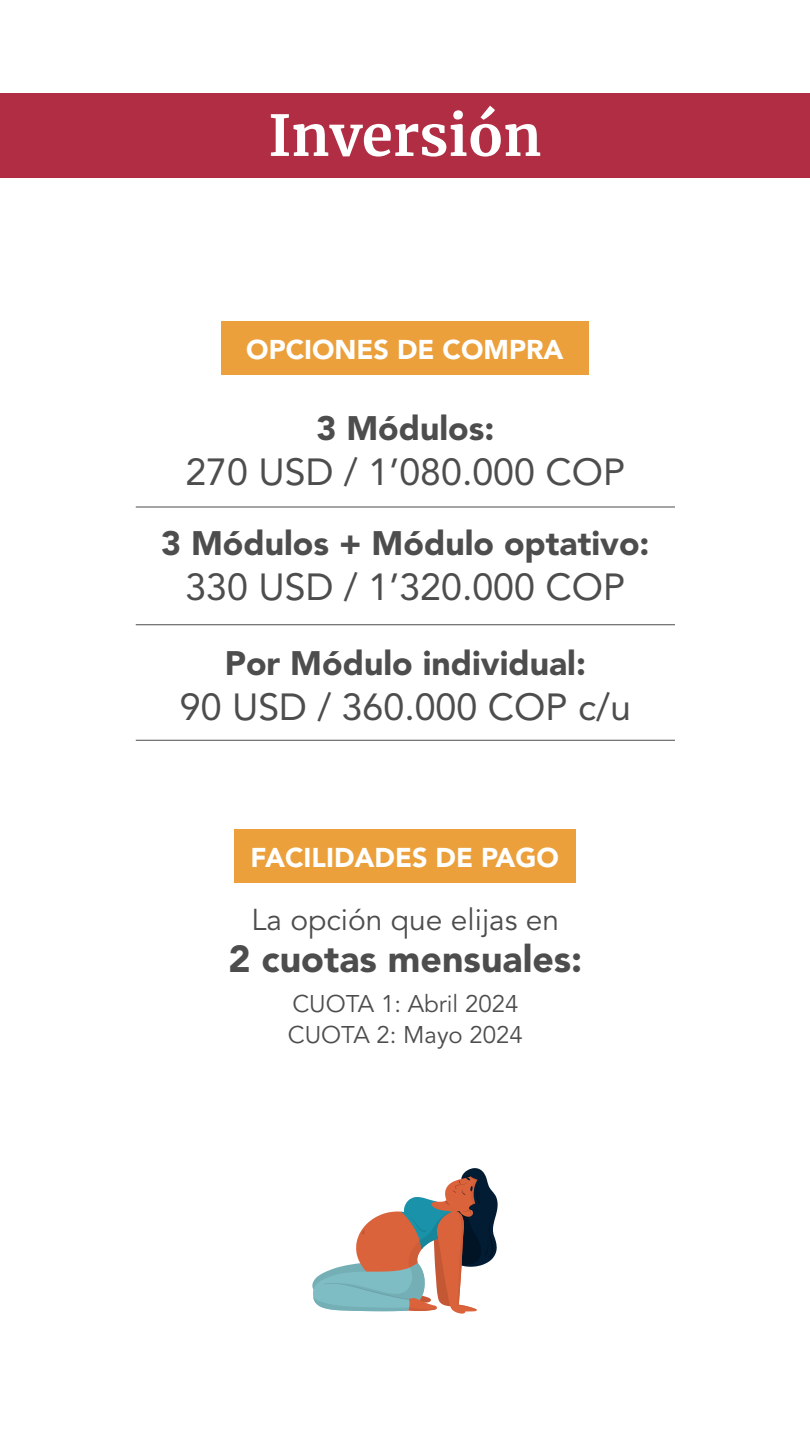
<style>
.page{position:relative;width:810px;height:1440px;background:#fff}
.page>*{position:absolute;margin:0;border:0;box-sizing:border-box;transform-origin:0 0}
.t1{font:700 56.25px "Merriweather";color:#fff}
.t2{font:37.5px "Avenir LT Std";color:#4d4d4d}
.t3{font:900 37.5px "Avenir LT Std";color:#4d4d4d}
.t4{font:900 33.75px "Avenir LT Std";color:#4d4d4d}
.t5{font:30px "Avenir LT Std";color:#4d4d4d}
.t6{font:900 27px "Avenir LT Std";color:#fff}
.t7{font:24px/31.5px "Avenir LT Std";color:#4d4d4d}
</style>
<div class="page">
<div style="left:222px;top:321px;width:367px;height:54px;background:#eba03b"></div>
<div style="left:0;top:93px;width:810px;height:85px;background:#b02d43"></div>
<svg style="left:312px;top:1168px;width:186px;height:146px"></svg>
<div style="left:235px;top:829px;width:341px;height:53px;background:#eba03b"></div>
<hr style="left:136px;top:740px;width:539px;height:1px;background:#4d4d4d">
<hr style="left:136px;top:625px;width:539px;height:1px;background:#4d4d4d">
<hr style="left:136px;top:507px;width:539px;height:1px;background:#4d4d4d">
<h1 class="t1" style="left:268px;top:97px;width:275px">Inversión</h1>
<p class="t6" style="left:246px;top:334px;width:319px">OPCIONES DE COMPRA</p>
<p class="t4" style="left:316px;top:408px;width:180px">3 Módulos:</p>
<p class="t2" style="left:185px;top:450px;width:441px">270 USD / 1’080.000 COP</p>
<p class="t4" style="left:161px;top:523px;width:490px">3 Módulos + Módulo optativo:</p>
<p class="t2" style="left:185px;top:566px;width:441px">330 USD / 1’320.000 COP</p>
<p class="t4" style="left:225px;top:643px;width:363px">Por Módulo individual:</p>
<p class="t2" style="left:180px;top:686px;width:452px">90 USD / 360.000 COP c/u</p>
<p class="t6" style="left:251px;top:842px;width:310px">FACILIDADES DE PAGO</p>
<p class="t5" style="left:251px;top:903px;width:309px">La opción que elijas en</p>
<p class="t3" style="left:228px;top:936px;width:356px">2 cuotas mensuales:</p>
<p class="t7" style="left:288px;top:988px;width:237px">CUOTA 1: Abril 2024<br>CUOTA 2: Mayo 2024</p>
</div>
